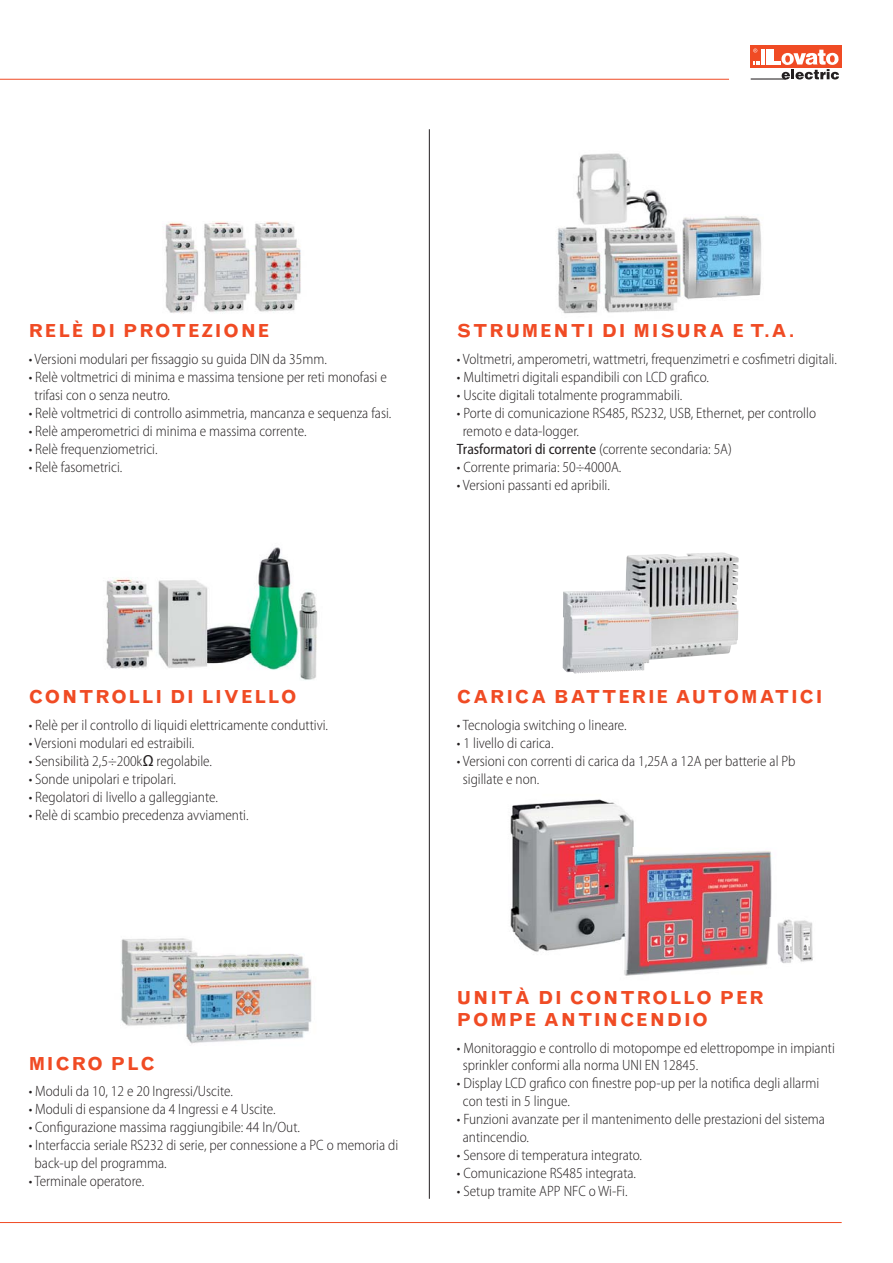
<style>
.page{position:relative;width:893px;height:1263px;background:#fff}
.page>*{position:absolute;margin:0;border:0;box-sizing:border-box;transform-origin:0 0}
.t1{font:700 18px/21.6px "Grotesque";letter-spacing:.1em;color:#f04b24}
.t2{font:300 semi-condensed 15px/18px "Myriad Pro";color:#231f20}
.t3{font:semi-condensed 15px "Myriad Pro";color:#231f20}
.s1{font-weight:300}
.s2{font-family:"Arial";font-weight:400;font-stretch:normal}
</style>
<div class="page">
<hr style="left:0;top:79px;width:729px;height:1px;background:#f04b24">
<hr style="left:0;top:1222px;width:842px;height:1px;background:#f04b24">
<div style="left:750px;top:45px;width:92px;height:23px;background:#f04b24"></div>
<hr style="left:751px;top:78px;width:35px;height:2px;background:#231f20">
<div style="left:767px;top:49px;width:6px;height:16px;background:#fff"></div>
<hr style="left:767px;top:61px;width:14px;height:4px;background:#fff">
<svg style="left:753px;top:49px;width:14px;height:16px"></svg>
<svg style="left:781px;top:50px;width:58px;height:30px"></svg>
<hr style="left:429px;top:129px;width:1px;height:1070px;background:#231f20">
<img style="left:163px;top:221px;width:138px;height:92px">
<img style="left:106px;top:547px;width:212px;height:133px">
<img style="left:121px;top:938px;width:191px;height:106px">
<img style="left:557px;top:153px;width:204px;height:161px">
<img style="left:625px;top:552px;width:114px;height:108px">
<img style="left:563px;top:590px;width:89px;height:84px">
<img style="left:510px;top:799px;width:124px;height:153px">
<img style="left:624px;top:850px;width:148px;height:126px">
<img style="left:615px;top:848px;width:33px;height:122px">
<img style="left:766px;top:917px;width:27px;height:50px">
<img style="left:804px;top:920px;width:9px;height:42px">
<img style="left:793px;top:920px;width:11px;height:42px">
<p class="t1" style="left:29px;top:322px;width:242px">RELÈ DI PROTEZIONE</p>
<p class="t2" style="left:29px;top:351px;width:300px">• Versioni modulari per fissaggio su guida DIN da 35mm.</p>
<p class="t2" style="left:35px;top:369px;width:354px;text-indent:-6px">• Relè voltmetrici di minima e massima tensione per reti monofasi e trifasi con o senza neutro.</p>
<p class="t2" style="left:29px;top:405px;width:364px">• Relè voltmetrici di controllo asimmetria, mancanza e sequenza fasi.</p>
<p class="t2" style="left:29px;top:423px;width:279px">• Relè amperometrici di minima e massima corrente.</p>
<p class="t2" style="left:29px;top:441px;width:130px">• Relè frequenziometrici.</p>
<p class="t2" style="left:29px;top:459px;width:95px">• Relè fasometrici.</p>
<p class="t1" style="left:457px;top:322px;width:339px">STRUMENTI DI MISURA E T.A.</p>
<p class="t2" style="left:457px;top:351px;width:381px">• Voltmetri, amperometri, wattmetri, frequenzimetri e cosfimetri digitali.</p>
<p class="t2" style="left:457px;top:369px;width:253px">• Multimetri digitali espandibili con LCD grafico.</p>
<p class="t2" style="left:457px;top:387px;width:227px">• Uscite digitali totalmente programmabili.</p>
<p class="t2" style="left:457px;top:405px;width:361px">• Porte di comunicazione RS485, RS232, USB, Ethernet, per controllo</p>
<p class="t2" style="left:463px;top:423px;width:118px">remoto e data-logger.</p>
<p class="t3" style="left:457px;top:443px;width:276px">Trasformatori di corrente <span class="s1">(corrente secondaria: 5A)</span></p>
<p class="t2" style="left:457px;top:459px;width:166px">• Corrente primaria: 50÷4000A.</p>
<p class="t2" style="left:457px;top:477px;width:155px">• Versioni passanti ed apribili.</p>
<p class="t1" style="left:29px;top:688px;width:269px">CONTROLLI DI LIVELLO</p>
<p class="t2" style="left:29px;top:717px;width:301px">• Relè per il controllo di liquidi elettricamente conduttivi.</p>
<p class="t2" style="left:29px;top:735px;width:167px">• Versioni modulari ed estraibili.</p>
<p class="t2" style="left:29px;top:753px;width:185px">• Sensibilità 2,5÷200k<span class="s2">-</span> regolabile.</p>
<p class="t2" style="left:29px;top:771px;width:149px">• Sonde unipolari e tripolari.</p>
<p class="t2" style="left:29px;top:789px;width:191px">• Regolatori di livello a galleggiante.</p>
<p class="t2" style="left:29px;top:807px;width:221px">• Relè di scambio precedenza avviamenti.</p>
<p class="t1" style="left:457px;top:688px;width:367px">CARICA BATTERIE AUTOMATICI</p>
<p class="t2" style="left:457px;top:717px;width:171px">• Tecnologia switching o lineare.</p>
<p class="t2" style="left:457px;top:735px;width:98px">• 1 livello di carica.</p>
<p class="t2" style="left:463px;top:753px;width:334px;text-indent:-6px">• Versioni con correnti di carica da 1,25A a 12A per batterie al Pb sigillate e non.</p>
<p class="t1" style="left:29px;top:1054px;width:128px">MICRO PLC</p>
<p class="t2" style="left:29px;top:1083px;width:206px">• Moduli da 10, 12 e 20 Ingressi/Uscite.</p>
<p class="t2" style="left:29px;top:1101px;width:248px">• Moduli di espansione da 4 Ingressi e 4 Uscite.</p>
<p class="t2" style="left:29px;top:1119px;width:273px">• Configurazione massima raggiungibile: 44 In/Out.</p>
<p class="t2" style="left:35px;top:1137px;width:365px;text-indent:-6px">• Interfaccia seriale RS232 di serie, per connessione a PC o memoria di back-up del programma.</p>
<p class="t2" style="left:29px;top:1173px;width:117px">• Terminale operatore.</p>
<p class="t1" style="left:457px;top:989px;width:308px">UNITÀ DI CONTROLLO PER<br>POMPE ANTINCENDIO</p>
<p class="t2" style="left:463px;top:1040px;width:373px;text-indent:-6px">• Monitoraggio e controllo di motopompe ed elettropompe in impianti sprinkler conformi alla norma UNI EN 12845.</p>
<p class="t2" style="left:463px;top:1075px;width:358px;text-indent:-6px">• Display LCD grafico con finestre pop-up per la notifica degli allarmi con testi in 5 lingue.</p>
<p class="t2" style="left:463px;top:1111px;width:364px;text-indent:-6px">• Funzioni avanzate per il mantenimento delle prestazioni del sistema antincendio.</p>
<p class="t2" style="left:457px;top:1147px;width:187px">• Sensore di temperatura integrato.</p>
<p class="t2" style="left:457px;top:1165px;width:181px">• Comunicazione RS485 integrata.</p>
<p class="t2" style="left:457px;top:1183px;width:172px">• Setup tramite APP NFC o Wi-Fi.</p>
</div>
